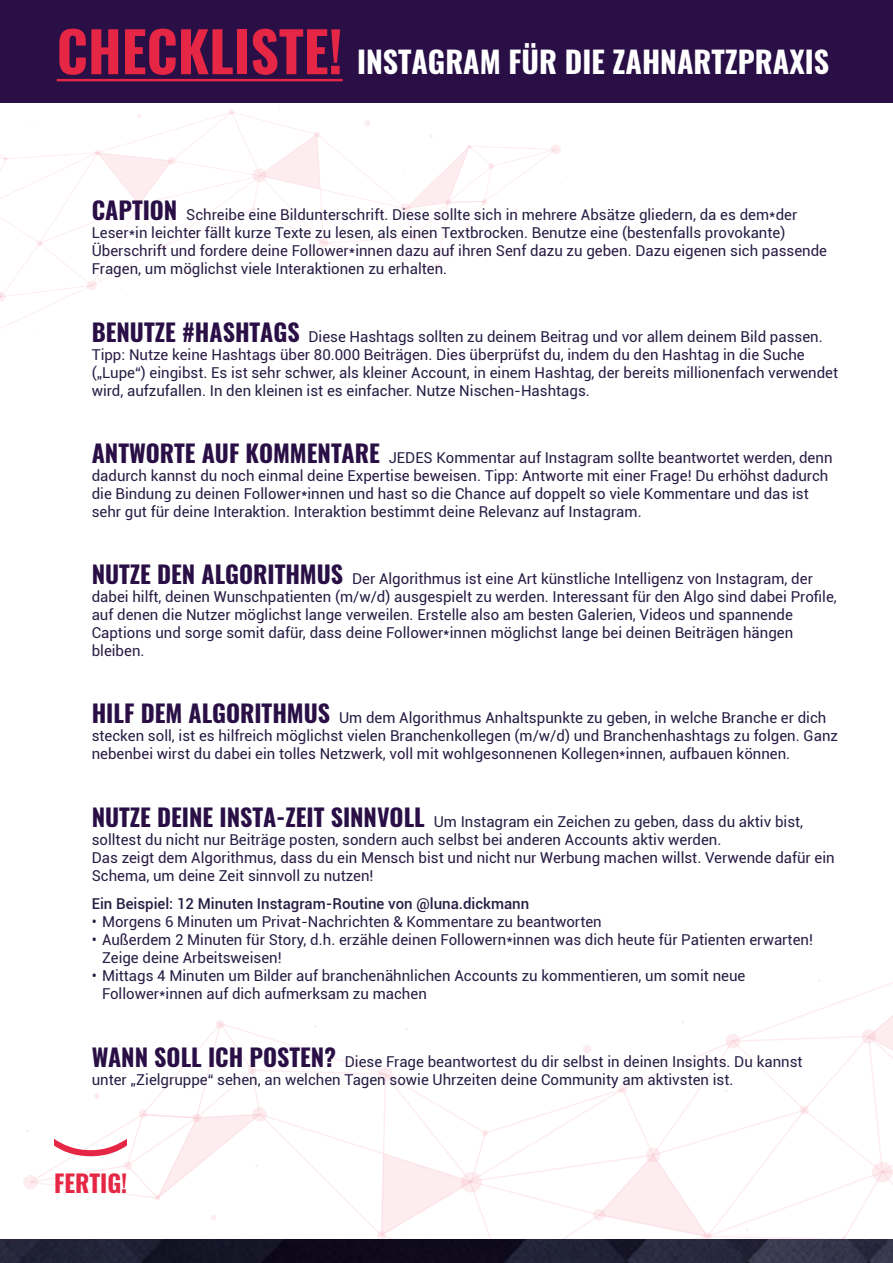
<style>
.page{position:relative;width:893px;height:1263px;background:#fff}
.page>*{position:absolute;margin:0;border:0;box-sizing:border-box;transform-origin:0 0}
.t1{font:700 30px "Oswald";color:#fff}
.t2{font:700 24px "Oswald";color:#e62645}
.t3{font:15px/18px "Roboto";color:#281d44}
.t4{font:500 15px "Roboto";color:#281d44}
.s1{font-size:55.5px;color:#e62645}
.s2{font-family:"Oswald";font-weight:700;font-size:24px;color:#290f45}
</style>
<div class="page">
<img style="left:0;top:1240px;width:22px;height:23px">
<svg style="left:0;top:102px;width:562px;height:230px"></svg>
<div style="left:0;top:0;width:893px;height:102px;background:#290f45"></div>
<svg style="left:22px;top:979px;width:871px;height:284px"></svg>
<hr style="left:57px;top:79px;width:286px;height:2px;background:#e62645">
<h1 class="t1" style="left:57px;top:41px;width:774px"><span class="s1">CHECKLISTE!</span> INSTAGRAM FÜR DIE ZAHNARTZPRAXIS</h1>
<p class="t3" style="left:92px;top:205px;width:737px"><span class="s2">CAPTION</span> Schreibe eine Bildunterschrift. Diese sollte sich in mehrere Absätze gliedern, da es dem*der Leser*in leichter fällt kurze Texte zu lesen, als einen Textbrocken. Benutze eine (bestenfalls provokante)<br>Überschrift und fordere deine Follower*innen dazu auf ihren Senf dazu zu geben. Dazu eigenen sich passende Fragen, um möglichst viele Interaktionen zu erhalten.</p>
<p class="t3" style="left:92px;top:327px;width:748px"><span class="s2">BENUTZE #HASHTAGS</span> Diese Hashtags sollten zu deinem Beitrag und vor allem deinem Bild passen.<br>Tipp: Nutze keine Hashtags über 80.000 Beiträgen. Dies überprüfst du, indem du den Hashtag in die Suche („Lupe“) eingibst. Es ist sehr schwer, als kleiner Account, in einem Hashtag, der bereits millionenfach verwendet wird, aufzufallen. In den kleinen ist es einfacher. Nutze Nischen-Hashtags.</p>
<p class="t3" style="left:92px;top:448px;width:742px"><span class="s2">ANTWORTE AUF KOMMENTARE</span> JEDES Kommentar auf Instagram sollte beantwortet werden, denn dadurch kannst du noch einmal deine Expertise beweisen. Tipp: Antworte mit einer Frage! Du erhöhst dadurch die Bindung zu deinen Follower*innen und hast so die Chance auf doppelt so viele Kommentare und das ist sehr gut für deine Interaktion. Interaktion bestimmt deine Relevanz auf Instagram.</p>
<p class="t3" style="left:92px;top:569px;width:747px"><span class="s2">NUTZE DEN ALGORITHMUS</span> Der Algorithmus ist eine Art künstliche Intelligenz von Instagram, der dabei hilft, deinen Wunschpatienten (m/w/d) ausgespielt zu werden. Interessant für den Algo sind dabei Profile, auf denen die Nutzer möglichst lange verweilen. Erstelle also am besten Galerien, Videos und spannende Captions und sorge somit dafür, dass deine Follower*innen möglichst lange bei deinen Beiträgen hängen bleiben.</p>
<p class="t3" style="left:92px;top:708px;width:748px"><span class="s2">HILF DEM ALGORITHMUS</span> Um dem Algorithmus Anhaltspunkte zu geben, in welche Branche er dich stecken soll, ist es hilfreich möglichst vielen Branchenkollegen (m/w/d) und Branchenhashtags zu folgen. Ganz nebenbei wirst du dabei ein tolles Netzwerk, voll mit wohlgesonnenen Kollegen*innen, aufbauen können.</p>
<p class="t3" style="left:92px;top:812px;width:744px"><span class="s2">NUTZE DEINE INSTA-ZEIT SINNVOLL</span> Um Instagram ein Zeichen zu geben, dass du aktiv bist, solltest du nicht nur Beiträge posten, sondern auch selbst bei anderen Accounts aktiv werden.<br>Das zeigt dem Algorithmus, dass du ein Mensch bist und nicht nur Werbung machen willst. Verwende dafür ein Schema, um deine Zeit sinnvoll zu nutzen!</p>
<p class="t4" style="left:92px;top:893px;width:439px">Ein Beispiel: 12 Minuten Instagram-Routine von @luna.dickmann</p>
<p class="t3" style="left:92px;top:912px;width:512px">• Morgens 6 Minuten um Privat-Nachrichten &amp; Kommentare zu beantworten</p>
<p class="t3" style="left:102px;top:930px;width:712px;text-indent:-10px">• Außerdem 2 Minuten für Story, d.h. erzähle deinen Followern*innen was dich heute für Patienten erwarten!<br>Zeige deine Arbeitsweisen!</p>
<p class="t3" style="left:102px;top:966px;width:645px;text-indent:-10px">• Mittags 4 Minuten um Bilder auf branchenähnlichen Accounts zu kommentieren, um somit neue<br>Follower*innen auf dich aufmerksam zu machen</p>
<p class="t3" style="left:92px;top:1051px;width:712px"><span class="s2">WANN SOLL ICH POSTEN?</span> Diese Frage beantwortest du dir selbst in deinen Insights. Du kannst unter „Zielgruppe“ sehen, an welchen Tagen sowie Uhrzeiten deine Community am aktivsten ist.</p>
<h2 class="t2" style="left:54px;top:1166px;width:75px">FERTIG!</h2>
</div>
